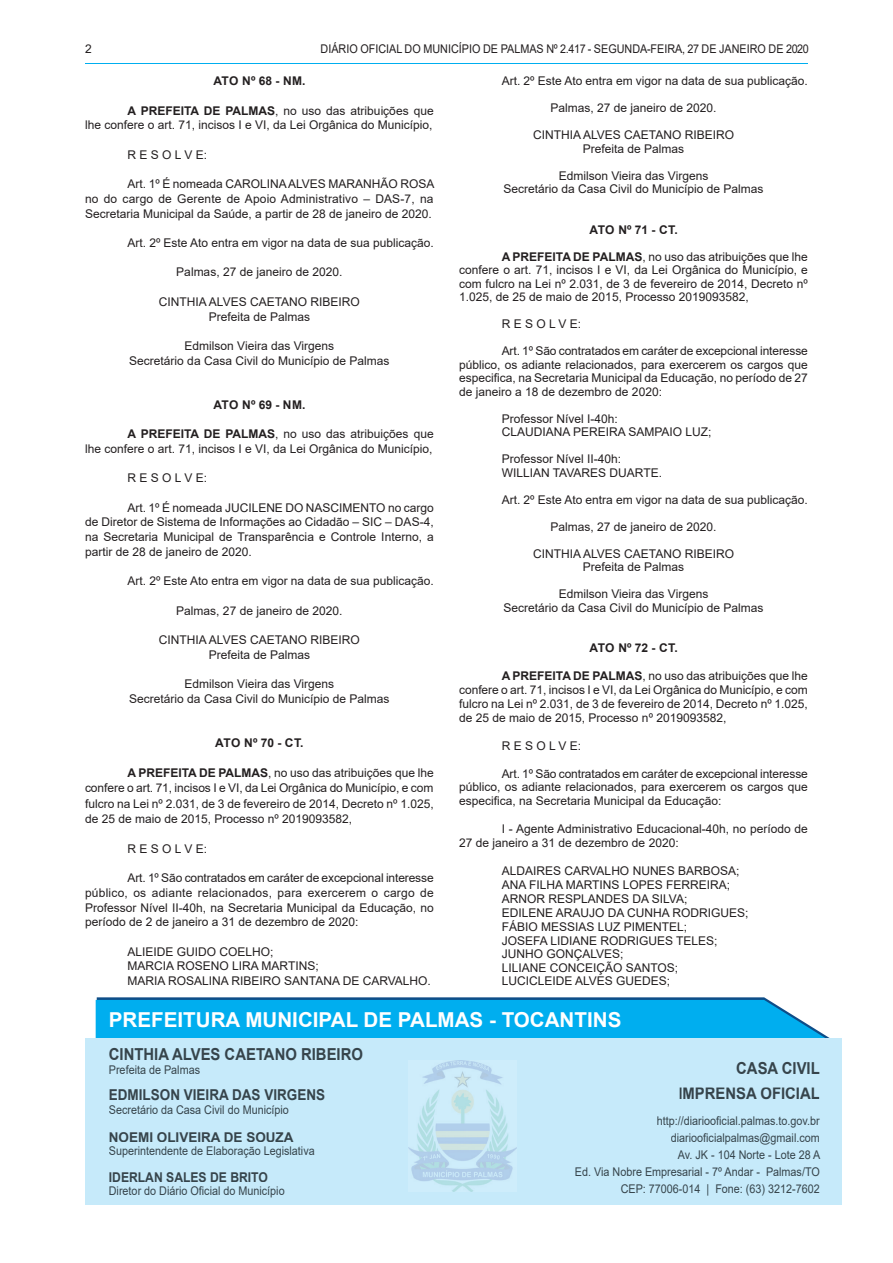
<style>
.page{position:relative;width:893px;height:1263px;background:#fff}
.page>*{position:absolute;margin:0;border:0;box-sizing:border-box;transform-origin:0 0}
.t1{font:700 20.55px "Arial";color:#fff}
.t2{font:700 16.5px/25.7px "Arial";color:#36444b;text-align:right;scale:.9 1}
.t3{font:700 15px "Arial";color:#36444b;scale:.9 1}
.t4{font:700 13.5px "Arial";color:#36444b}
.t5{font:700 13.5px "Arial";color:#36444b;scale:.9 1}
.t6{font:12px/14.7px "Arial";color:#231f20;text-align:justify}
.t7{font:12px/17.1px "Arial";color:#36444b;text-align:right;scale:.9 1}
.t8{font:12px "Arial";color:#231f20;scale:.9 1}
.t9{font:700 12px "Arial";letter-spacing:.015em;color:#231f20}
.s1{font-weight:700}
</style>
<div class="page">
<hr style="left:85px;top:63px;width:723px;height:1px;background:#00aeef">
<hr style="left:85px;top:1204px;width:723px;height:1px;background:#00aeef">
<svg style="left:96px;top:997px;width:734px;height:41px;background:#0eace9"></svg>
<div style="left:85px;top:1038px;width:757px;height:166px;background:#c6eafa"></div>
<img style="left:408px;top:1061px;width:108px;height:130px">
<p class="t6" style="left:85px;top:41px;width:8px">2</p>
<p class="t8" style="left:321px;top:40px;width:544px">DIÁRIO OFICIAL DO MUNICÍPIO DE PALMAS Nº 2.417 - SEGUNDA-FEIRA, 27 DE JANEIRO DE 2020</p>
<p class="t9" style="left:213px;top:73px;width:94px">ATO Nº 68 - NM.</p>
<p class="t6" style="left:85px;top:103px;width:350px;text-align:right"><span class="s1">A PREFEITA DE PALMAS</span>, no uso das atribuições que<br>lhe confere o art. 71, incisos I e VI, da Lei Orgânica do Município,</p>
<p class="t6" style="left:128px;top:147px;width:81px">R E S O L V E:</p>
<p class="t6" style="left:85px;top:177px;width:351px;text-indent:43px">Art. 1º É nomeada CAROLINA ALVES MARANHÃO ROSA no do cargo de Gerente de Apoio Administrativo – DAS-7, na Secretaria Municipal da Saúde, a partir de 28 de janeiro de 2020.</p>
<p class="t6" style="left:128px;top:235px;width:308px">Art. 2º Este Ato entra em vigor na data de sua publicação.</p>
<p class="t6" style="left:176px;top:265px;width:168px">Palmas, 27 de janeiro de 2020.</p>
<p class="t6" style="left:159px;top:294px;width:202px;text-align:center">CINTHIA ALVES CAETANO RIBEIRO<br>Prefeita de Palmas</p>
<p class="t6" style="left:129px;top:338px;width:262px;text-align:center">Edmilson Vieira das Virgens<br>Secretário da Casa Civil do Município de Palmas</p>
<p class="t9" style="left:213px;top:396px;width:94px">ATO Nº 69 - NM.</p>
<p class="t6" style="left:85px;top:426px;width:350px;text-align:right"><span class="s1">A PREFEITA DE PALMAS</span>, no uso das atribuições que<br>lhe confere o art. 71, incisos I e VI, da Lei Orgânica do Município,</p>
<p class="t6" style="left:128px;top:471px;width:81px">R E S O L V E:</p>
<p class="t6" style="left:85px;top:500px;width:350px;text-indent:43px">Art. 1º É nomeada JUCILENE DO NASCIMENTO no cargo de Diretor de Sistema de Informações ao Cidadão – SIC – DAS-4, na Secretaria Municipal de Transparência e Controle Interno, a partir de 28 de janeiro de 2020.</p>
<p class="t6" style="left:128px;top:573px;width:308px">Art. 2º Este Ato entra em vigor na data de sua publicação.</p>
<p class="t6" style="left:176px;top:603px;width:168px">Palmas, 27 de janeiro de 2020.</p>
<p class="t6" style="left:159px;top:632px;width:202px;text-align:center">CINTHIA ALVES CAETANO RIBEIRO<br>Prefeita de Palmas</p>
<p class="t6" style="left:129px;top:676px;width:262px;text-align:center">Edmilson Vieira das Virgens<br>Secretário da Casa Civil do Município de Palmas</p>
<p class="t9" style="left:215px;top:734px;width:90px">ATO Nº 70 - CT.</p>
<p class="t6" style="left:85px;top:765px;width:350px;line-height:15.5px;text-indent:43px"><span class="s1">A PREFEITA DE PALMAS</span>, no uso das atribuições que lhe confere o art. 71, incisos I e VI, da Lei Orgânica do Município, e com fulcro na Lei nº 2.031, de 3 de fevereiro de 2014, Decreto nº 1.025, de 25 de maio de 2015, Processo nº 2019093582,</p>
<p class="t6" style="left:128px;top:841px;width:81px">R E S O L V E:</p>
<p class="t6" style="left:85px;top:870px;width:350px;text-indent:43px">Art. 1º São contratados em caráter de excepcional interesse público, os adiante relacionados, para exercerem o cargo de Professor Nível II-40h, na Secretaria Municipal da Educação, no período de 2 de janeiro a 31 de dezembro de 2020:</p>
<p class="t6" style="left:128px;top:944px;width:305px;text-align:left">ALIEIDE GUIDO COELHO;<br>MARCIA ROSENO LIRA MARTINS;<br>MARIA ROSALINA RIBEIRO SANTANA DE CARVALHO.</p>
<p class="t6" style="left:502px;top:74px;width:308px">Art. 2º Este Ato entra em vigor na data de sua publicação.</p>
<p class="t6" style="left:550px;top:101px;width:168px">Palmas, 27 de janeiro de 2020.</p>
<p class="t6" style="left:533px;top:128px;width:202px;line-height:13.5px;text-align:center">CINTHIA ALVES CAETANO RIBEIRO<br>Prefeita de Palmas</p>
<p class="t6" style="left:503px;top:169px;width:262px;line-height:13.5px;text-align:center">Edmilson Vieira das Virgens<br>Secretário da Casa Civil do Município de Palmas</p>
<p class="t9" style="left:589px;top:221px;width:90px">ATO Nº 71 - CT.</p>
<p class="t6" style="left:459px;top:250px;width:350px;line-height:13.5px;text-indent:43px"><span class="s1">A PREFEITA DE PALMAS</span>, no uso das atribuições que lhe confere o art. 71, incisos I e VI, da Lei Orgânica do Município, e com fulcro na Lei nº 2.031, de 3 de fevereiro de 2014, Decreto nº 1.025, de 25 de maio de 2015, Processo 2019093582,</p>
<p class="t6" style="left:502px;top:317px;width:81px">R E S O L V E:</p>
<p class="t6" style="left:459px;top:344px;width:350px;line-height:13.5px;text-indent:43px">Art. 1º São contratados em caráter de excepcional interesse público, os adiante relacionados, para exercerem os cargos que especifica, na Secretaria Municipal da Educação, no período de 27 de janeiro a 18 de dezembro de 2020:</p>
<p class="t6" style="left:502px;top:412px;width:211px;line-height:13.5px">Professor Nível I-40h:<br>CLAUDIANA PEREIRA SAMPAIO LUZ;</p>
<p class="t6" style="left:502px;top:452px;width:162px;line-height:13.5px">Professor Nível II-40h:<br>WILLIAN TAVARES DUARTE.</p>
<p class="t6" style="left:502px;top:492px;width:308px">Art. 2º Este Ato entra em vigor na data de sua publicação.</p>
<p class="t6" style="left:550px;top:519px;width:168px">Palmas, 27 de janeiro de 2020.</p>
<p class="t6" style="left:533px;top:547px;width:202px;line-height:13.5px;text-align:center">CINTHIA ALVES CAETANO RIBEIRO<br>Prefeita de Palmas</p>
<p class="t6" style="left:503px;top:587px;width:262px;line-height:13.5px;text-align:center">Edmilson Vieira das Virgens<br>Secretário da Casa Civil do Município de Palmas</p>
<p class="t9" style="left:589px;top:640px;width:90px">ATO Nº 72 - CT.</p>
<p class="t6" style="left:459px;top:668px;width:350px;line-height:14px;text-indent:43px"><span class="s1">A PREFEITA DE PALMAS</span>, no uso das atribuições que lhe confere o art. 71, incisos I e VI, da Lei Orgânica do Município, e com fulcro na Lei nº 2.031, de 3 de fevereiro de 2014, Decreto nº 1.025, de 25 de maio de 2015, Processo nº 2019093582,</p>
<p class="t6" style="left:502px;top:738px;width:81px">R E S O L V E:</p>
<p class="t6" style="left:459px;top:766px;width:350px;line-height:14px;text-indent:43px">Art. 1º São contratados em caráter de excepcional interesse público, os adiante relacionados, para exercerem os cargos que especifica, na Secretaria Municipal da Educação:</p>
<p class="t6" style="left:459px;top:822px;width:350px;line-height:14px;text-indent:43px">I - Agente Administrativo Educacional-40h, no período de<br>27 de janeiro a 31 de dezembro de 2020:</p>
<p class="t6" style="left:502px;top:864px;width:248px;line-height:13.8px;text-align:left">ALDAIRES CARVALHO NUNES BARBOSA;<br>ANA FILHA MARTINS LOPES FERREIRA;<br>ARNOR RESPLANDES DA SILVA;<br>EDILENE ARAUJO DA CUNHA RODRIGUES;<br>FÁBIO MESSIAS LUZ PIMENTEL;<br>JOSEFA LIDIANE RODRIGUES TELES;<br>JUNHO GONÇALVES;<br>LILIANE CONCEIÇÃO SANTOS;<br>LUCICLEIDE ALVES GUEDES;</p>
<h1 class="t1" style="left:109px;top:1005px;width:514px">PREFEITURA MUNICIPAL DE PALMAS - TOCANTINS</h1>
<h2 class="t2" style="left:109px;top:1042px;width:284px">CINTHIA ALVES CAETANO RIBEIRO</h2>
<p class="t7" style="left:109px;top:1061px;width:103px">Prefeita de Palmas</p>
<p class="t3" style="left:109px;top:1084px;width:242px">EDMILSON VIEIRA DAS VIRGENS</p>
<p class="t7" style="left:109px;top:1101px;width:202px">Secretário da Casa Civil do Município</p>
<p class="t4" style="left:109px;top:1127px;width:186px">NOEMI OLIVEIRA DE SOUZA</p>
<p class="t7" style="left:109px;top:1142px;width:230px">Superintendente de Elaboração Legislativa</p>
<p class="t5" style="left:109px;top:1167px;width:178px">IDERLAN SALES DE BRITO</p>
<p class="t7" style="left:109px;top:1182px;width:197px">Diretor do Diário Oficial do Município</p>
<h2 class="t2" style="left:678px;top:1055px;width:159px">CASA CIVIL<br>IMPRENSA OFICIAL</h2>
<p class="t7" style="left:575px;top:1112px;width:274px">http://diariooficial.palmas.to.gov.br diariooficialpalmas@gmail.com<br>Av. JK - 104 Norte - Lote 28 A<br>Ed. Via Nobre Empresarial - 7º Andar - Palmas/TO CEP: 77006-014 | Fone: (63) 3212-7602</p>
</div>
